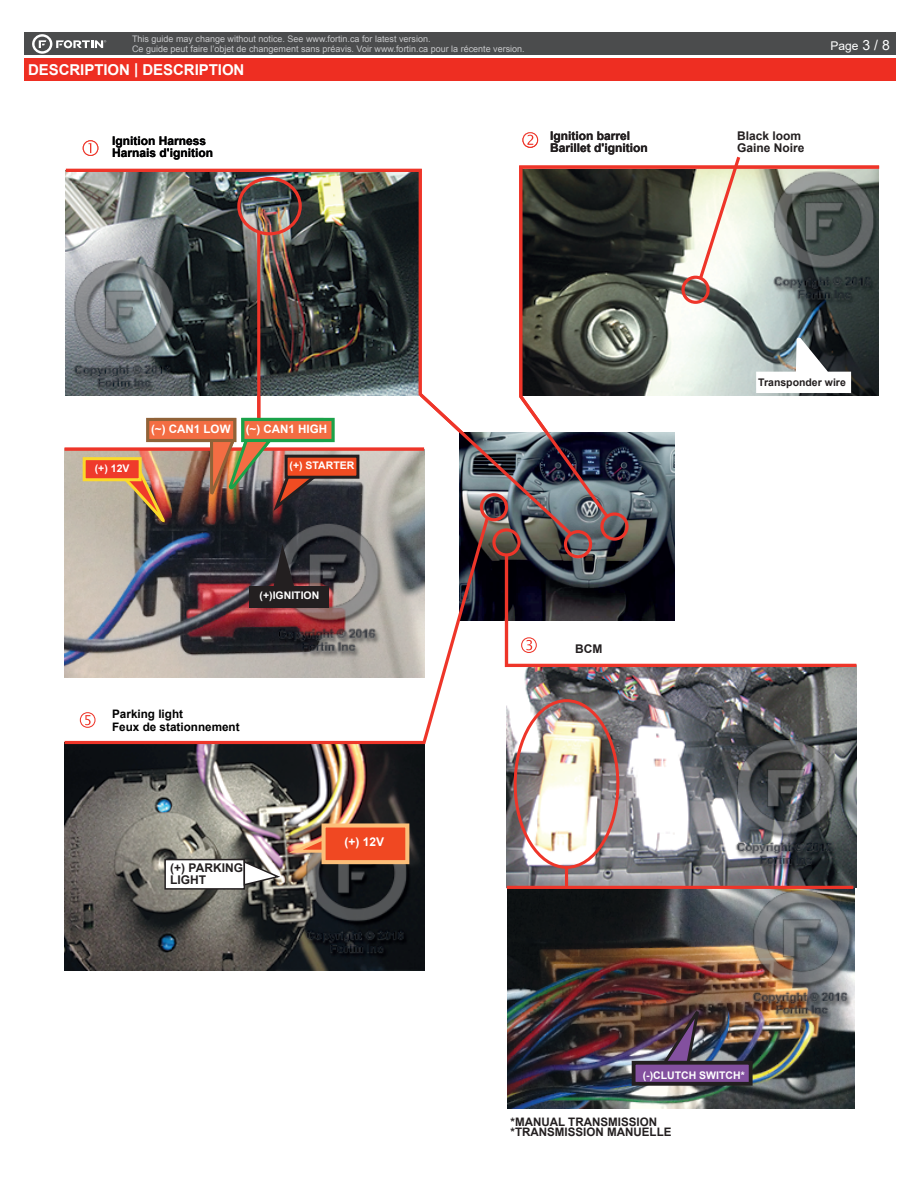
<style>
.page{position:relative;width:918px;height:1188px;background:#fff}
.page>*{position:absolute;margin:0;border:0;box-sizing:border-box;transform-origin:0 0}
.t1{font:700 15px "Arial";letter-spacing:-.005em;color:#fff}
.t2{font:700 12px/12px "Arial";color:#231f20}
.t3{font:700 12px/12px "Arial";color:#000001}
.t4{font:12px "Arial";color:#fff}
.t5{font:700 12px "Arial";color:#fff}
.t6{font:700 11.7px/10.2px "Arial";color:#231f20}
.t7{font:700 11.7px/13.2px "Arial";color:#000001}
.t8{font:700 11.55px "Arial";color:#fff}
.t9{font:11.55px "Arial";color:#fff}
.t10{font:700 10.5px "Arial";color:#fff}
.t11{font:700 10.5px "Arial";color:#231f20}
.t12{font:9px/9.8px "Arial";color:#c7c8ca}
.s1{font-size:13.95px}
</style>
<div class="page">
<div style="left:24px;top:33px;width:872px;height:22px;background:#4b4c4d"></div>
<div style="left:24px;top:58px;width:872px;height:23px;background:#ee2e22"></div>
<svg style="left:32px;top:34px;width:74px;height:20px"></svg>
<img style="left:491px;top:521px;width:184px;height:99px">
<svg style="left:83px;top:140px;width:15px;height:16px"></svg>
<div style="left:600px;top:512px;width:29px;height:29px;border:3px solid #ee3529;border-radius:50%"></div>
<div style="left:564px;top:530px;width:28px;height:28px;border:3px solid #ee3529;border-radius:50%"></div>
<svg style="left:519px;top:165px;width:361px;height:356px"></svg>
<img style="left:64px;top:167px;width:511px;height:371px">
<svg style="left:522px;top:132px;width:16px;height:16px"></svg>
<div style="left:237px;top:177px;width:65px;height:58px;border:3px solid #ee3529;border-radius:50%"></div>
<hr style="left:65px;top:448px;width:359px;height:3px;background:#ee3529">
<hr style="left:257px;top:232px;width:3px;height:216px;background:#ee3529">
<div style="left:243px;top:419px;width:90px;height:22px;background:#f36d43"></div>
<div style="left:241px;top:418px;width:94px;height:24px;border:3px solid #1aa249"></div>
<div style="left:148px;top:419px;width:87px;height:22px;background:#f36d43"></div>
<div style="left:146px;top:418px;width:90px;height:24px;border:3px solid #906238"></div>
<img style="left:208px;top:438px;width:116px;height:77px">
<svg style="left:697px;top:156px;width:45px;height:126px"></svg>
<img style="left:507px;top:887px;width:349px;height:222px">
<img style="left:507px;top:669px;width:349px;height:218px">
<div style="left:492px;top:528px;width:29px;height:29px;border:3px solid #ee3529;border-radius:50%"></div>
<div style="left:514px;top:699px;width:105px;height:170px;border:3px solid #ee3529;border-radius:50%"></div>
<hr style="left:507px;top:886px;width:346px;height:3px;background:#ee3529">
<hr style="left:565px;top:867px;width:3px;height:21px;background:#ee3529">
<svg style="left:503px;top:552px;width:354px;height:117px"></svg>
<img style="left:653px;top:980px;width:47px;height:81px">
<div style="left:634px;top:1063px;width:117px;height:21px;background:#83509f"></div>
<div style="left:632px;top:1061px;width:121px;height:25px;border:4px solid #231f20"></div>
<img style="left:65px;top:746px;width:359px;height:225px">
<svg style="left:64px;top:515px;width:427px;height:231px"></svg>
<div style="left:480px;top:493px;width:28px;height:28px;border:3px solid #ee3529;border-radius:50%"></div>
<div style="left:165px;top:860px;width:79px;height:29px;background:#fff"></div>
<div style="left:164px;top:859px;width:81px;height:31px;border:2px solid #231f20"></div>
<svg style="left:282px;top:833px;width:40px;height:21px"></svg>
<div style="left:324px;top:826px;width:83px;height:36px;background:#f04822"></div>
<div style="left:322px;top:823px;width:87px;height:41px;border:4px solid #fcbf79"></div>
<svg style="left:243px;top:860px;width:37px;height:27px"></svg>
<svg style="left:80px;top:712px;width:16px;height:16px"></svg>
<p class="t12" style="left:132px;top:34px;width:394px">This guide may change without notice. See www.fortin.ca for latest version.<br>Ce guide peut faire l’objet de changement sans préavis. Voir www.fortin.ca pour la récente version.</p>
<h1 class="t1" style="left:28px;top:59px;width:218px">DESCRIPTION | DESCRIPTION</h1>
<p class="t3" style="left:112px;top:135px;width:102px">Ignition Harness<br>Harnais d'ignition</p>
<p class="t2" style="left:550px;top:130px;width:99px">Ignition barrel<br>Barillet d'ignition</p>
<p class="t2" style="left:737px;top:130px;width:69px">Black loom<br>Gaine Noire</p>
<h2 class="t4" style="left:831px;top:38px;width:61px">Page <span class="s1">3 / 8</span></h2>
<p class="t8" style="left:151px;top:421px;width:81px">(~) CAN1 LOW</p>
<p class="t8" style="left:246px;top:421px;width:83px">(~) CAN1 HIGH</p>
<p class="t8" style="left:158px;top:421px;width:71px">(~) CAN ow</p>
<p class="t9" style="left:291px;top:421px;width:25px">High</p>
<p class="t10" style="left:95px;top:461px;width:36px">(+) 12V</p>
<p class="t10" style="left:290px;top:458px;width:66px">(+) STARTER</p>
<p class="t10" style="left:260px;top:588px;width:61px">(+)IGNITION</p>
<p class="t7" style="left:112px;top:708px;width:129px">Parking light<br>Feux de stationnement</p>
<p class="t2" style="left:170px;top:862px;width:74px;line-height:11.6px">(+) PARKING<br>LIGHT</p>
<p class="t5" style="left:344px;top:833px;width:41px">(+) 12V</p>
<p class="t2" style="left:575px;top:643px;width:29px">BCM</p>
<p class="t11" style="left:758px;top:375px;width:89px">Transponder wire</p>
<p class="t10" style="left:643px;top:1068px;width:104px">(-)CLUTCH SWITCH*</p>
<p class="t6" style="left:511px;top:1117px;width:162px">*MANUAL TRANSMISSION *TRANSMISSION MANUELLE</p>
</div>
